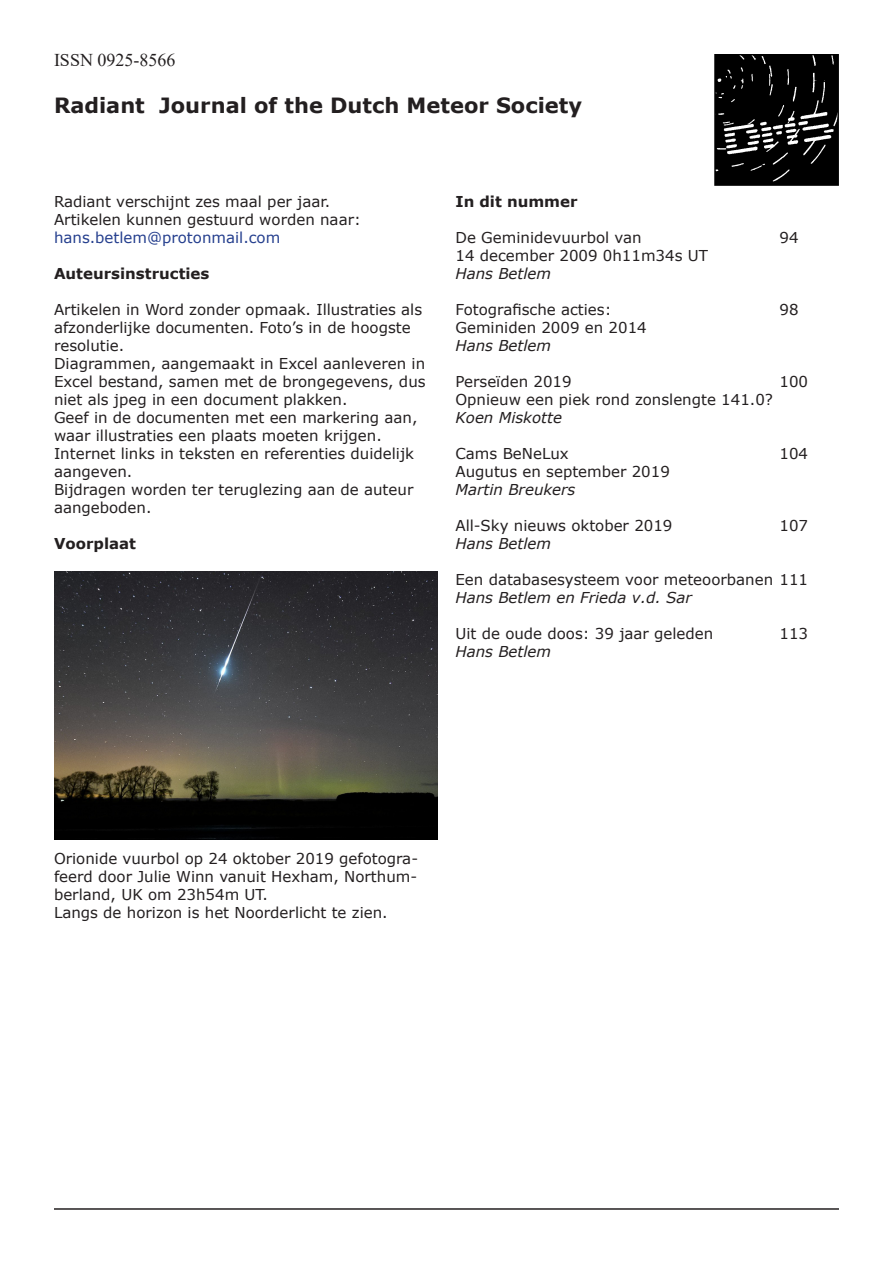
<style>
.page{position:relative;width:893px;height:1263px;background:#fff}
.page>*{position:absolute;margin:0;border:0;box-sizing:border-box;transform-origin:0 0}
.t1{font:700 21px "Verdana";color:#231f20}
.t2{font:18px "Times New Roman";color:#231f20}
.t3{font:15px/18px "Verdana";color:#231f20}
.t4{font:italic 15px "Verdana";color:#231f20}
.t5{font:700 15px "Verdana";color:#231f20}
.t6{font:15px "Verdana";color:#253f8e}
.s1{font-style:italic}
</style>
<div class="page">
<img style="left:717px;top:57px;width:119px;height:126px">
<div style="left:714px;top:54px;width:125px;height:132px;border:2px solid #000"></div>
<hr style="left:54px;top:1208px;width:785px;height:2px;background:#231f20">
<img style="left:54px;top:572px;width:383px;height:268px">
<p class="t2" style="left:54px;top:48px;width:123px">ISSN 0925-8566</p>
<p class="t1" style="left:54px;top:91px;width:530px">Radiant Journal of the Dutch Meteor Society</p>
<p class="t3" style="left:54px;top:192px;width:278px">Radiant verschijnt zes maal per jaar.</p>
<p class="t3" style="left:54px;top:210px;width:308px">Artikelen kunnen gestuurd worden naar:</p>
<p class="t6" style="left:54px;top:227px;width:228px">hans.betlem@protonmail.com</p>
<p class="t5" style="left:54px;top:263px;width:157px">Auteursinstructies</p>
<p class="t3" style="left:54px;top:300px;width:370px">Artikelen in Word zonder opmaak. Illustraties als afzonderlijke documenten. Foto’s in de hoogste resolutie.</p>
<p class="t3" style="left:54px;top:354px;width:373px;text-align:justify">Diagrammen, aangemaakt in Excel aanleveren in Excel bestand, samen met de brongegevens, dus niet als jpeg in een document plakken.</p>
<p class="t3" style="left:54px;top:408px;width:365px">Geef in de documenten met een markering aan, waar illustraties een plaats moeten krijgen.</p>
<p class="t3" style="left:54px;top:444px;width:362px">Internet links in teksten en referenties duidelijk aangeven.</p>
<p class="t3" style="left:54px;top:480px;width:361px">Bijdragen worden ter teruglezing aan de auteur aangeboden.</p>
<p class="t5" style="left:54px;top:533px;width:84px">Voorplaat</p>
<p class="t5" style="left:455px;top:191px;width:124px">In dit nummer</p>
<p class="t3" style="left:455px;top:228px;width:188px">De Geminidevuurbol van</p>
<p class="t3" style="left:779px;top:228px;width:21px">94</p>
<p class="t3" style="left:455px;top:246px;width:254px">14 december 2009 0h11m34s UT<br><span class="s1">Hans Betlem</span></p>
<p class="t3" style="left:455px;top:300px;width:158px">Fotografische acties:</p>
<p class="t3" style="left:779px;top:300px;width:21px">98</p>
<p class="t3" style="left:455px;top:318px;width:193px">Geminiden 2009 en 2014<br><span class="s1">Hans Betlem</span></p>
<p class="t3" style="left:455px;top:372px;width:118px">Perseïden 2019</p>
<p class="t3" style="left:779px;top:372px;width:30px">100</p>
<p class="t3" style="left:455px;top:390px;width:319px">Opnieuw een piek rond zonslengte 141.0?</p>
<p class="t4" style="left:455px;top:407px;width:108px">Koen Miskotte</p>
<p class="t3" style="left:455px;top:444px;width:115px">Cams BeNeLux</p>
<p class="t3" style="left:779px;top:444px;width:30px">104</p>
<p class="t3" style="left:455px;top:462px;width:216px">Augutus en september 2019</p>
<p class="t4" style="left:455px;top:479px;width:121px">Martin Breukers</p>
<p class="t3" style="left:455px;top:516px;width:218px">All-Sky nieuws oktober 2019</p>
<p class="t3" style="left:779px;top:516px;width:30px">107</p>
<p class="t4" style="left:455px;top:533px;width:97px">Hans Betlem</p>
<p class="t3" style="left:455px;top:570px;width:354px">Een databasesysteem voor meteoorbanen 111<br><span class="s1">Hans Betlem en Frieda v.d. Sar</span></p>
<p class="t3" style="left:455px;top:624px;width:259px">Uit de oude doos: 39 jaar geleden</p>
<p class="t3" style="left:779px;top:624px;width:30px">113</p>
<p class="t4" style="left:455px;top:641px;width:97px">Hans Betlem</p>
<p class="t3" style="left:54px;top:849px;width:366px;text-align:justify">Orionide vuurbol op 24 oktober 2019 gefotogra&shy;feerd door Julie Winn vanuit Hexham, Northum&shy;berland, UK om 23h54m UT.</p>
<p class="t3" style="left:54px;top:903px;width:335px">Langs de horizon is het Noorderlicht te zien.</p>
</div>
